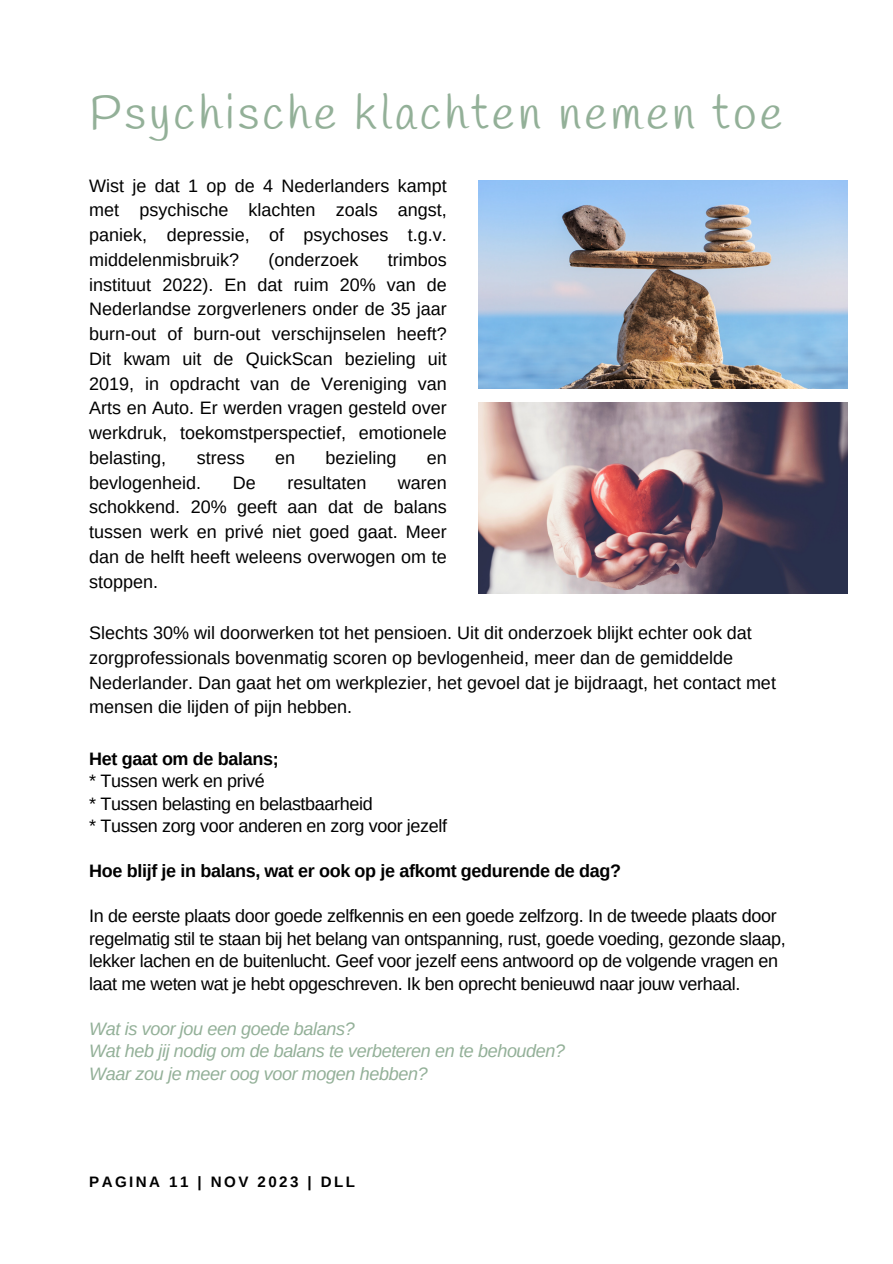
<style>
.page{position:relative;width:893px;height:1264px;background:#fff}
.page>*{position:absolute;margin:0;border:0;box-sizing:border-box;transform-origin:0 0}
.t1{font:48px "Handlee";letter-spacing:.07em;color:#93b098}
.t2{font:18px/24.8px "Arimo";color:#000;text-align:justify}
.t3{font:18px/22.5px "Arimo";letter-spacing:-.02em;color:#000}
.t4{font:italic 18px "Arimo";letter-spacing:-.02em;color:#93b098}
.t5{font:700 18px "Arimo";letter-spacing:-.02em;color:#000}
.t6{font:700 15.15px "Arimo";letter-spacing:.16em;color:#000}
</style>
<div class="page">
<img style="left:478px;top:402px;width:369px;height:191px">
<img style="left:478px;top:181px;width:369px;height:208px">
<p class="t1" style="left:89px;top:85px;width:694px">Psychische klachten nemen toe</p>
<p class="t2" style="left:89px;top:173px;width:359px">Wist je dat 1 op de 4 Nederlanders kampt met psychische klachten zoals angst, paniek, depressie, of psychoses t.g.v. middelenmisbruik?</p>
<p class="t2" style="left:89px;top:247px;width:359px;text-indent:299px">trimbos instituut 2022). En dat ruim 20% van de Nederlandse zorgverleners onder de 35 jaar burn-out of burn-out verschijnselen heeft?<br>Dit kwam uit de QuickScan bezieling uit 2019, in opdracht van de Vereniging van Arts en Auto. Er werden vragen gesteld over werkdruk, toekomstperspectief, emotionele belasting,</p>
<p class="t2" style="left:268px;top:247px;width:91px">(onderzoek</p>
<p class="t2" style="left:197px;top:445px;width:49px">stress</p>
<p class="t2" style="left:275px;top:445px;width:21px">en</p>
<p class="t2" style="left:325px;top:445px;width:72px">bezieling</p>
<p class="t2" style="left:427px;top:445px;width:21px">en</p>
<p class="t2" style="left:89px;top:470px;width:113px">bevlogenheid.</p>
<p class="t2" style="left:233px;top:470px;width:24px">De</p>
<p class="t2" style="left:287px;top:470px;width:80px">resultaten</p>
<p class="t2" style="left:89px;top:470px;width:359px;text-indent:308px">waren schokkend. 20% geeft aan dat de balans tussen werk en privé niet goed gaat. Meer dan de helft heeft weleens overwogen om te stoppen.</p>
<p class="t2" style="left:89px;top:620px;width:688px;text-align:left">Slechts 30% wil doorwerken tot het pensioen. Uit dit onderzoek blijkt echter ook dat zorgprofessionals bovenmatig scoren op bevlogenheid, meer dan de gemiddelde Nederlander. Dan gaat het om werkplezier, het gevoel dat je bijdraagt, het contact met mensen die lijden of pijn hebben.</p>
<p class="t5" style="left:89px;top:748px;width:191px">Het gaat om de balans;</p>
<p class="t3" style="left:89px;top:769px;width:177px">* Tussen werk en privé</p>
<p class="t3" style="left:89px;top:792px;width:285px">* Tussen belasting en belastbaarheid</p>
<p class="t3" style="left:89px;top:814px;width:359px">* Tussen zorg voor anderen en zorg voor jezelf</p>
<p class="t5" style="left:89px;top:860px;width:533px">Hoe blijf je in balans, wat er ook op je afkomt gedurende de dag?</p>
<p class="t3" style="left:89px;top:904px;width:698px">In de eerste plaats door goede zelfkennis en een goede zelfzorg. In de tweede plaats door regelmatig stil te staan bij het belang van ontspanning, rust, goede voeding, gezonde slaap, lekker lachen en de buitenlucht. Geef voor jezelf eens antwoord op de volgende vragen en laat me weten wat je hebt opgeschreven. Ik ben oprecht benieuwd naar jouw verhaal.</p>
<p class="t4" style="left:89px;top:1018px;width:267px">Wat is voor jou een goede balans?</p>
<p class="t4" style="left:89px;top:1040px;width:477px">Wat heb jij nodig om de balans te verbeteren en te behouden?</p>
<p class="t4" style="left:89px;top:1063px;width:340px">Waar zou je meer oog voor mogen hebben?</p>
<p class="t6" style="left:89px;top:1173px;width:267px">PAGINA 11 | NOV 2023 | DLL</p>
</div>
